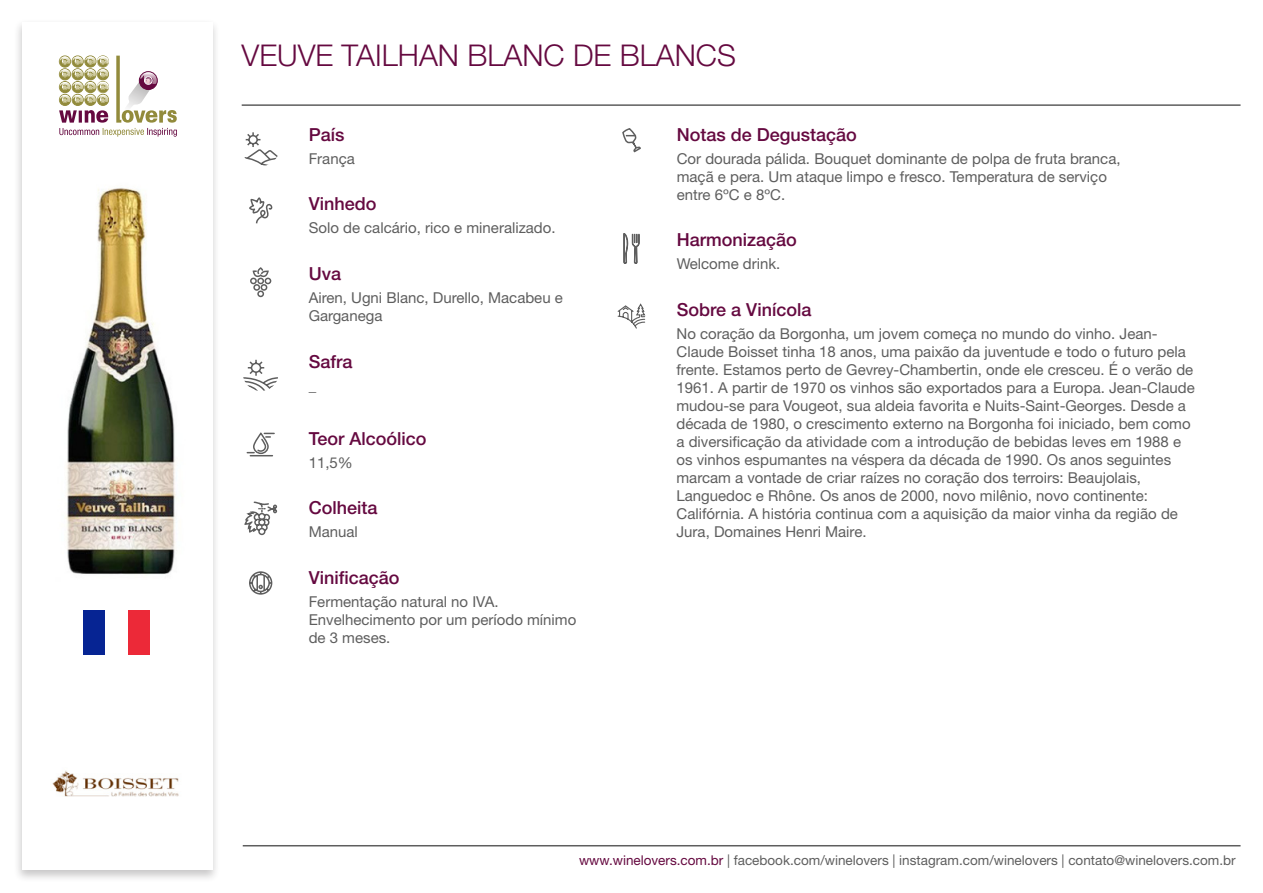
<style>
.page{position:relative;width:1263px;height:893px;background:#fff}
.page>*{position:absolute;margin:0;border:0;box-sizing:border-box;transform-origin:0 0}
.t1{font:300 30px "Helvetica Neue LT Std";color:#650940}
.t2{font:500 18px "Helvetica Neue LT Std";color:#650940}
.t3{font:15px/18px "Helvetica Neue LT Std";color:#5e5e5e}
.t4{font:13.5px "Helvetica Neue LT Std";color:#5e5e5e}
.s1{color:#650940}
</style>
<div class="page">
<hr style="left:242px;top:104px;width:998px;height:2px;background:#5e5e5e">
<hr style="left:243px;top:845px;width:997px;height:1px;background:#5e5e5e">
<div style="left:13px;top:18px;width:207px;height:865px;background:#231f20;opacity:.25"></div>
<div style="left:22px;top:22px;width:191px;height:848px;background:#fff"></div>
<svg style="left:59px;top:56px;width:118px;height:81px"></svg>
<div style="left:128px;top:610px;width:22px;height:44px;background:#ec2938"></div>
<div style="left:84px;top:610px;width:22px;height:44px;background:#062493"></div>
<svg style="left:249px;top:571px;width:24px;height:24px"></svg>
<svg style="left:244px;top:501px;width:34px;height:35px"></svg>
<svg style="left:246px;top:432px;width:29px;height:25px"></svg>
<svg style="left:250px;top:268px;width:22px;height:30px"></svg>
<svg style="left:249px;top:197px;width:24px;height:27px"></svg>
<svg style="left:243px;top:359px;width:35px;height:32px"></svg>
<svg style="left:617px;top:303px;width:29px;height:26px"></svg>
<svg style="left:622px;top:128px;width:19px;height:25px"></svg>
<svg style="left:244px;top:132px;width:34px;height:34px"></svg>
<svg style="left:623px;top:233px;width:17px;height:31px"></svg>
<img style="left:52px;top:770px;width:127px;height:27px">
<img style="left:66px;top:188px;width:110px;height:387px">
<p class="t1" style="left:242px;top:37px;width:496px">VEUVE TAILHAN BLANC DE BLANCS</p>
<p class="t2" style="left:309px;top:124px;width:37px">País</p>
<p class="t3" style="left:309px;top:149px;width:48px">França</p>
<p class="t2" style="left:309px;top:193px;width:69px">Vinhedo</p>
<p class="t3" style="left:309px;top:219px;width:248px">Solo de calcário, rico e mineralizado.</p>
<p class="t2" style="left:309px;top:263px;width:34px">Uva</p>
<p class="t3" style="left:309px;top:288px;width:256px">Airen, Ugni Blanc, Durello, Macabeu e<br>Garganega</p>
<p class="t2" style="left:309px;top:351px;width:45px">Safra</p>
<p class="t3" style="left:309px;top:377px;width:9px">_</p>
<p class="t2" style="left:309px;top:428px;width:119px">Teor Alcoólico</p>
<p class="t3" style="left:309px;top:453px;width:46px">11,5%</p>
<p class="t2" style="left:309px;top:497px;width:70px">Colheita</p>
<p class="t3" style="left:309px;top:523px;width:51px">Manual</p>
<p class="t2" style="left:309px;top:567px;width:92px">Vinificação</p>
<p class="t3" style="left:309px;top:592px;width:269px">Fermentação natural no IVA.<br>Envelhecimento por um período mínimo de 3 meses.</p>
<p class="t2" style="left:677px;top:124px;width:182px">Notas de Degustação</p>
<p class="t3" style="left:677px;top:149px;width:445px">Cor dourada pálida. Bouquet dominante de polpa de fruta branca, maçã e pera. Um ataque limpo e fresco. Temperatura de serviço entre 6ºC e 8ºC.</p>
<p class="t2" style="left:677px;top:229px;width:122px">Harmonização</p>
<p class="t3" style="left:677px;top:255px;width:105px">Welcome drink.</p>
<p class="t2" style="left:677px;top:299px;width:136px">Sobre a Vinícola</p>
<p class="t3" style="left:676px;top:324px;width:520px">No coração da Borgonha, um jovem começa no mundo do vinho. Jean-Claude Boisset tinha 18 anos, uma paixão da juventude e todo o futuro pela frente. Estamos perto de Gevrey-Chambertin, onde ele cresceu. É o verão de 1961. A partir de 1970 os vinhos são exportados para a Europa. Jean-Claude mudou-se para Vougeot, sua aldeia favorita e Nuits-Saint-Georges. Desde a década de 1980, o crescimento externo na Borgonha foi iniciado, bem como a diversificação da atividade com a introdução de bebidas leves em 1988 e os vinhos espumantes na véspera da década de 1990. Os anos seguintes marcam a vontade de criar raízes no coração dos terroirs: Beaujolais, Languedoc e Rhône. Os anos de 2000, novo milênio, novo continente:<br>Califórnia. A história continua com a aquisição da maior vinha da região de Jura, Domaines Henri Maire.</p>
<p class="t4" style="left:579px;top:852px;width:658px"><span class="s1">www.winelovers.com.br</span> | facebook.com/winelovers | instagram.com/winelovers | contato@winelovers.com.br</p>
</div>
